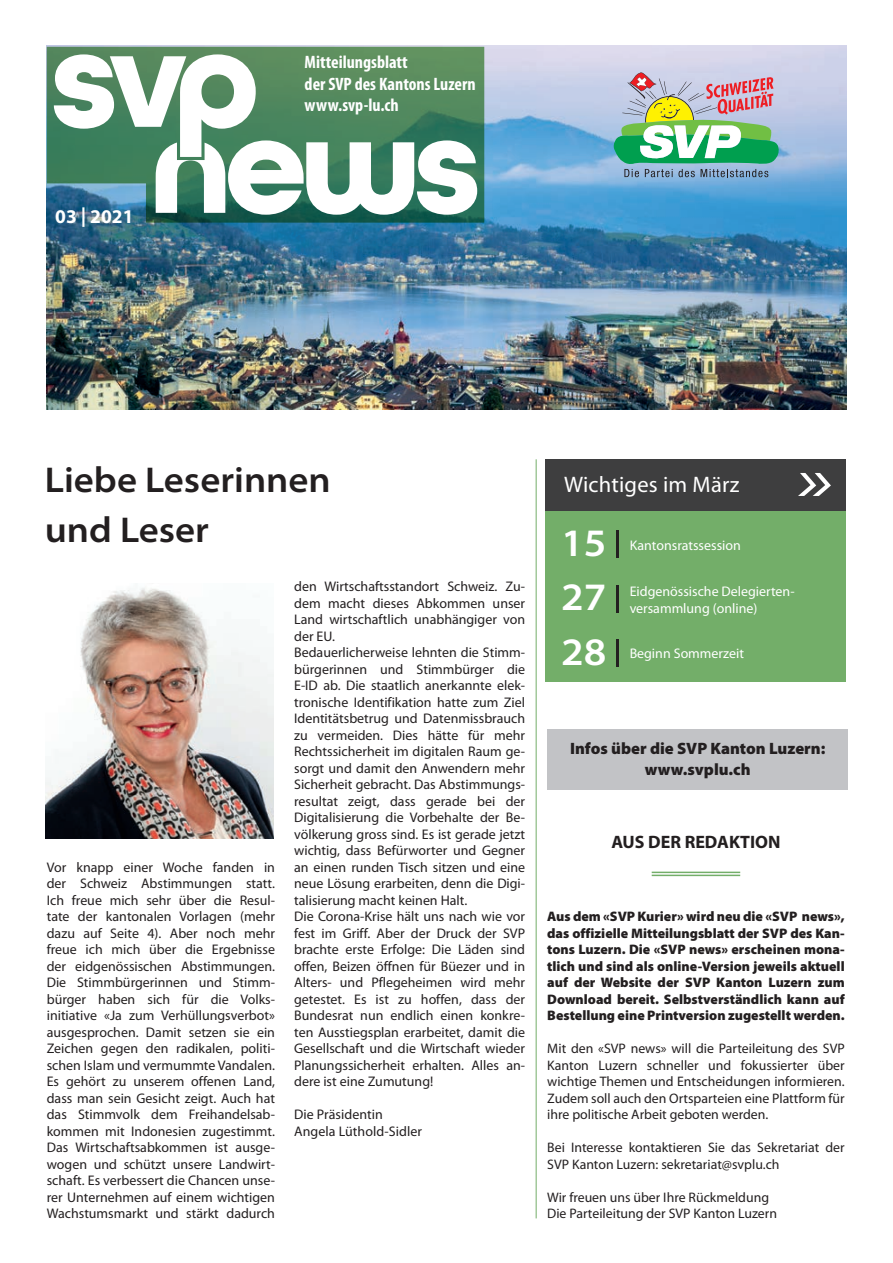
<style>
.page{position:relative;width:893px;height:1263px;background:#fff}
.page>*{position:absolute;margin:0;border:0;box-sizing:border-box;transform-origin:0 0}
.t1{font:600 semi-expanded 39px "Myriad Pro";color:#fff}
.t2{font:600 semi-expanded 36px "Myriad Pro";color:#231f20}
.t3{font:22.5px "Myriad Pro";letter-spacing:.01em;color:#fff}
.t4{font:700 19.5px "Myriad Pro";color:#fff}
.t5{font:700 condensed 18px/21.6px "Myriad Pro";color:#fff}
.t6{font:700 18px "Myriad Pro";color:#231f20}
.t7{font:900 16.5px/21px "Myriad Pro";color:#231f20;text-align:center}
.t8{font:13.95px/16.5px "Myriad Pro";color:#231f20}
.t9{font:13.95px "Myriad Pro";color:#fff}
.t10{font:13.8px/16.5px "Myriad Pro";color:#231f20}
.t11{font:900 13.8px/16.5px "Myriad Pro";color:#231f20;text-align:justify}
</style>
<div class="page">
<img style="left:47px;top:46px;width:799px;height:364px">
<svg style="left:612px;top:72px;width:167px;height:105px;background:#9fbaa7"></svg>
<svg style="left:47px;top:47px;width:437px;height:176px;background:#3a745c"></svg>
<hr style="left:536px;top:459px;width:1px;height:759px;background:#73ae69">
<svg style="left:54px;top:54px;width:423px;height:161px"></svg>
<div style="left:546px;top:459px;width:300px;height:223px;background:#73ae69"></div>
<hr style="left:616px;top:530px;width:2px;height:27px;background:#231f20">
<hr style="left:616px;top:639px;width:2px;height:27px;background:#231f20">
<hr style="left:616px;top:585px;width:2px;height:27px;background:#231f20">
<div style="left:546px;top:459px;width:300px;height:51px;background:#3e3e3f"></div>
<svg style="left:798px;top:473px;width:33px;height:23px"></svg>
<img style="left:46px;top:588px;width:228px;height:251px">
<hr style="left:652px;top:872px;width:88px;height:1px;background:#73ae69">
<hr style="left:652px;top:875px;width:88px;height:1px;background:#73ae69">
<div style="left:547px;top:729px;width:301px;height:60px;background:#c2c3c6"></div>
<h3 class="t4" style="left:55px;top:206px;width:80px">03 | 2021</h3>
<p class="t5" style="left:305px;top:51px;width:173px">Mitteilungsblatt<br>der SVP des Kantons Luzern www.svp-lu.ch</p>
<h2 class="t2" style="left:45px;top:457px;width:287px">Liebe Leserinnen</h2>
<h3 class="t3" style="left:564px;top:472px;width:177px">Wichtiges im März</h3>
<h2 class="t2" style="left:45px;top:506px;width:166px">und Leser</h2>
<h1 class="t1" style="left:561px;top:518px;width:47px">15</h1>
<p class="t9" style="left:630px;top:537px;width:113px">Kantonsratssession</p>
<p class="t8" style="left:47px;top:859px;width:230px;text-align:justify">Vor knapp einer Woche fanden in der Schweiz Abstimmungen statt.<br>Ich freue mich sehr über die Resul&shy;tate der kantonalen Vorlagen (mehr dazu auf Seite 4). Aber noch mehr freue ich mich über die Ergebnisse der eidgenössischen Abstimmungen.<br>Die Stimmbürgerinnen und Stimm&shy;bürger haben sich für die Volks&shy;initiative «Ja zum Verhüllungsverbot» ausgesprochen. Damit setzen sie ein Zeichen gegen den radikalen, politi&shy;schen Islam und vermummte Vandalen.<br>Es gehört zu unserem offenen Land, dass man sein Gesicht zeigt. Auch hat das Stimmvolk dem Freihandelsab&shy;kommen mit Indonesien zugestimmt.<br>Das Wirtschaftsabkommen ist ausge&shy;wogen und schützt unsere Landwirt&shy;schaft. Es verbessert die Chancen unse&shy;rer Unternehmen auf einem wichtigen Wachstumsmarkt und stärkt dadurch</p>
<p class="t8" style="left:294px;top:579px;width:233px">den Wirtschaftsstandort Schweiz. Zu&shy;dem macht dieses Abkommen unser Land wirtschaftlich unabhängiger von der EU.<br>Bedauerlicherweise lehnten die Stimm&shy;bürgerinnen und Stimmbürger die E-ID ab. Die staatlich anerkannte elek&shy;tronische Identifikation hatte zum Ziel Identitätsbetrug und Datenmissbrauch zu vermeiden. Dies hätte für mehr Rechtssicherheit im digitalen Raum ge&shy;sorgt und damit den Anwendern mehr Sicherheit gebracht. Das Abstimmungs&shy;resultat zeigt, dass gerade bei der Digitalisierung die Vorbehalte der Be&shy;völkerung gross sind. Es ist gerade jetzt wichtig, dass Befürworter und Gegner an einen runden Tisch sitzen und eine neue Lösung erarbeiten, denn die Digi&shy;talisierung macht keinen Halt.<br>Die Corona-Krise hält uns nach wie vor fest im Griff. Aber der Druck der SVP brachte erste Erfolge: Die Läden sind offen, Beizen öffnen für Büezer und in Alters- und Pflegeheimen wird mehr getestet. Es ist zu hoffen, dass der Bundesrat nun endlich einen konkre&shy;ten Ausstiegsplan erarbeitet, damit die Gesellschaft und die Wirtschaft wieder Planungssicherheit erhalten. Alles an&shy;dere ist eine Zumutung!</p>
<p class="t8" style="left:294px;top:1107px;width:129px">Die Präsidentin<br>Angela Lüthold-Sidler</p>
<h1 class="t1" style="left:561px;top:572px;width:47px">27</h1>
<p class="t9" style="left:630px;top:584px;width:166px">Eidgenössische Delegierten-</p>
<p class="t9" style="left:630px;top:600px;width:129px">versammlung (online)</p>
<h1 class="t1" style="left:561px;top:626px;width:47px">28</h1>
<p class="t9" style="left:630px;top:646px;width:116px">Beginn Sommerzeit</p>
<p class="t7" style="left:570px;top:738px;width:257px">Infos über die SVP Kanton Luzern: www.svplu.ch</p>
<p class="t6" style="left:611px;top:832px;width:171px">AUS DER REDAKTION</p>
<p class="t11" style="left:547px;top:909px;width:299px">Aus dem «SVP Kurier» wird neu die «SVP news», das offizielle Mitteilungsblatt der SVP des Kan&shy;tons Luzern. Die «SVP news» erscheinen mona&shy;tlich und sind als online-Version jeweils aktuell auf der Website der SVP Kanton Luzern zum Download bereit. Selbstverständlich kann auf Bestellung eine Printversion zugestellt werden.</p>
<p class="t10" style="left:547px;top:1041px;width:299px;text-align:justify">Mit den «SVP news» will die Parteileitung des SVP Kanton Luzern schneller und fokussierter über wichtige Themen und Entscheidungen informieren.<br>Zudem soll auch den Ortsparteien eine Plattform für ihre politische Arbeit geboten werden.</p>
<p class="t10" style="left:547px;top:1140px;width:299px">Bei Interesse kontaktieren Sie das Sekretariat der<br>SVP Kanton Luzern: sekretariat@svplu.ch</p>
<p class="t10" style="left:547px;top:1189px;width:231px">Wir freuen uns über Ihre Rückmeldung<br>Die Parteileitung der SVP Kanton Luzern</p>
</div>
